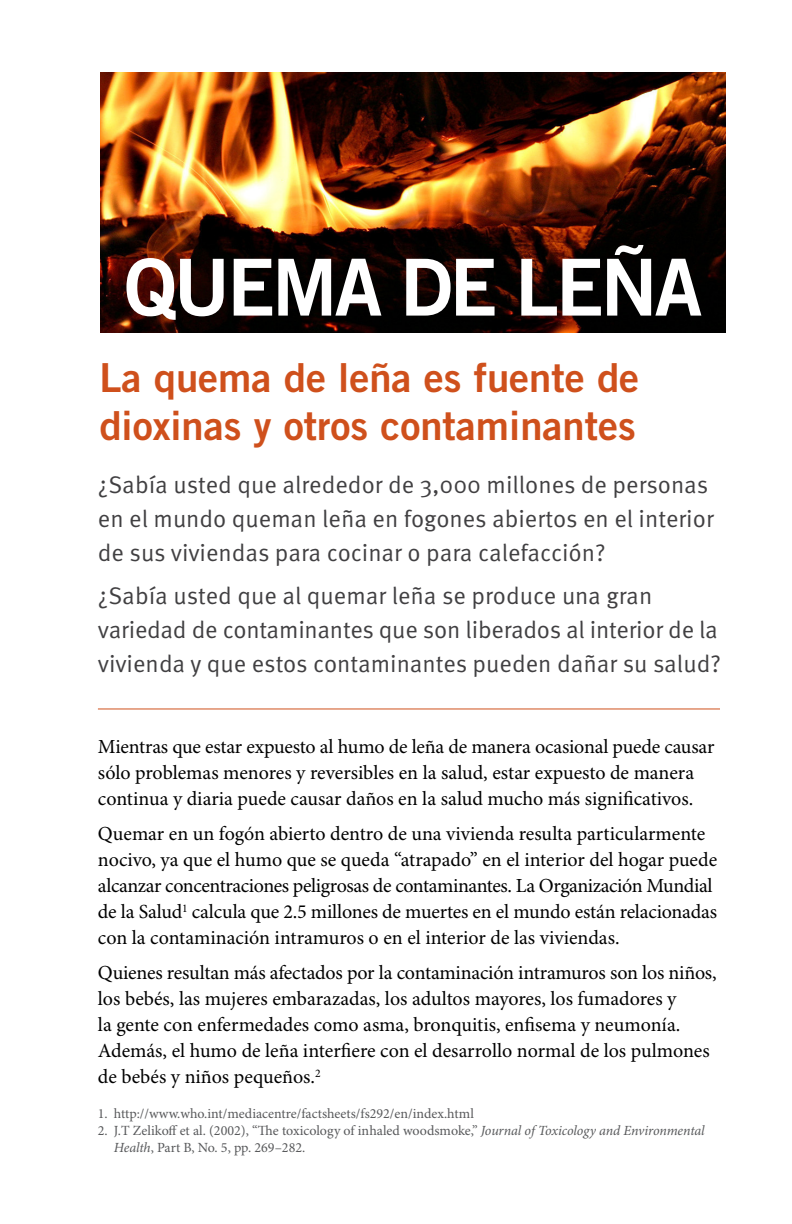
<style>
.page{position:relative;width:792px;height:1224px;background:#fff}
.page>*{position:absolute;margin:0;border:0;box-sizing:border-box;transform-origin:0 0}
.t1{font:78.6px "Trade Gothic LT Std Bd 2";letter-spacing:-.04em;color:#fff}
.t2{font:40px/48px "Trade Gothic LT Std Bd 2";color:#cf501c}
.t3{font:24px/34px "Meta Pro";color:#414042}
.t4{font:20px/26px "Minion Pro";letter-spacing:-.005em;color:#000}
.t5{font:14px/16.8px "Minion Pro";color:#58595b}
.s1{font-style:italic}
</style>
<div class="page">
<hr style="left:98px;top:708px;width:622px;height:1px;background:#cf501c">
<img style="left:101px;top:72px;width:625px;height:261px">
<h1 class="t1" style="left:124px;top:239px;width:580px">QUEMA DE LEÑA</h1>
<h2 class="t2" style="left:99px;top:353px;width:541px">La quema de leña es fuente de dioxinas y otros contaminantes</h2>
<p class="t3" style="left:98px;top:469px;width:617px">¿Sabía usted que alrededor de 3,000 millones de personas en el mundo queman leña en fogones abiertos en el interior de sus viviendas para cocinar o para calefacción?</p>
<p class="t3" style="left:98px;top:580px;width:625px">¿Sabía usted que al quemar leña se produce una gran variedad de contaminantes que son liberados al interior de la vivienda y que estos contaminantes pueden dañar su salud?</p>
<p class="t4" style="left:98px;top:735px;width:618px">Mientras que estar expuesto al humo de leña de manera ocasional puede causar sólo problemas menores y reversibles en la salud, estar expuesto de manera continua y diaria puede causar daños en la salud mucho más significativos.</p>
<p class="t4" style="left:98px;top:822px;width:621px">Quemar en un fogón abierto dentro de una vivienda resulta particularmente nocivo, ya que el humo que se queda “atrapado” en el interior del hogar puede alcanzar concentraciones peligrosas de contaminantes. La Organización Mundial de la Salud<sup>1</sup> calcula que 2.5 millones de muertes en el mundo están relacionadas con la contaminación intramuros o en el interior de las viviendas.</p>
<p class="t4" style="left:98px;top:961px;width:620px">Quienes resultan más afectados por la contaminación intramuros son los niños, los bebés, las mujeres embarazadas, los adultos mayores, los fumadores y<br>la gente con enfermedades como asma, bronquitis, enfisema y neumonía.<br>Además, el humo de leña interfiere con el desarrollo normal de los pulmones de bebés y niños pequeños.<sup>2</sup></p>
<p class="t5" style="left:98px;top:1106px;width:378px">1. http://www.who.int/mediacentre/factsheets/fs292/en/index.html</p>
<p class="t5" style="left:114px;top:1123px;width:592px;text-indent:-16px">2. J.T Zelikoff et al. (2002), “The toxicology of inhaled woodsmoke,” <span class="s1">Journal of Toxicology and Environmental<br>Health</span>, Part B, No. 5, pp. 269–282.</p>
</div>
